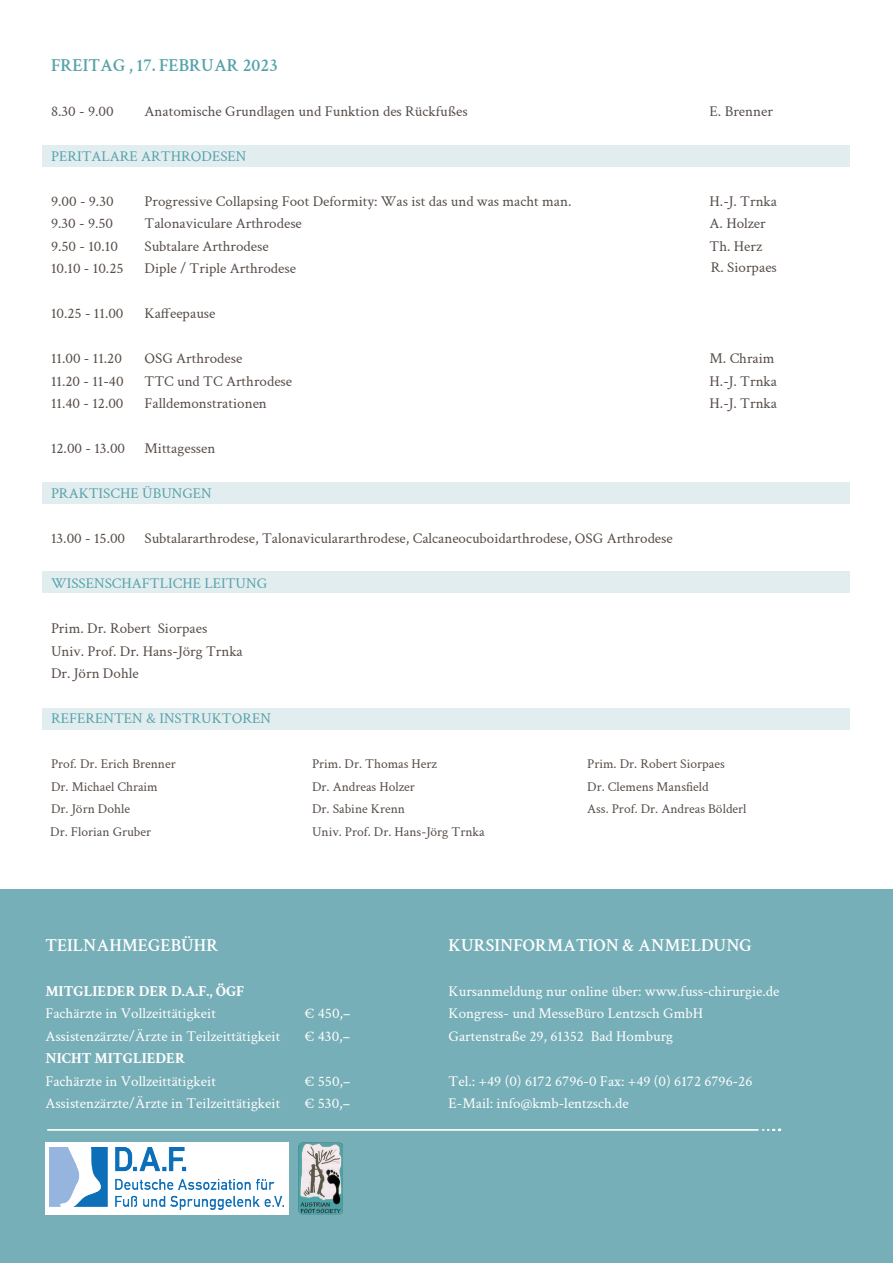
<style>
.page{position:relative;width:893px;height:1263px;background:#fff}
.page>*{position:absolute;margin:0;border:0;box-sizing:border-box;transform-origin:0 0}
.t1{font:600 18px "Crimson Text";color:#fff}
.t2{font:600 18px "Crimson Text";color:#56a2ab}
.t3{font:15px/22.5px "Crimson Text";color:#554c47}
.t4{font:15px/22.5px "Crimson Text";color:#fff}
.t5{font:15px "Crimson Text";color:#56a2ab}
.t6{font:700 15px "Crimson Text";color:#fff}
.t7{font:13.5px/22.5px "Crimson Text";color:#554c47}
</style>
<div class="page">
<div style="left:43px;top:571px;width:807px;height:22px;background:#e2edef"></div>
<div style="left:43px;top:708px;width:807px;height:21px;background:#e2edef"></div>
<div style="left:43px;top:146px;width:807px;height:21px;background:#e2edef"></div>
<div style="left:43px;top:482px;width:807px;height:21px;background:#e2edef"></div>
<div style="left:0;top:890px;width:892px;height:373px;background:#77afb8"></div>
<hr style="left:47px;top:1129px;width:711px;height:2px;background:#fff">
<svg style="left:763px;top:1129px;width:17px;height:2px"></svg>
<img style="left:298px;top:1142px;width:45px;height:73px">
<div style="left:45px;top:1142px;width:244px;height:73px;background:#fff"></div>
<img style="left:50px;top:1148px;width:234px;height:61px">
<p class="t2" style="left:51px;top:52px;width:229px">FREITAG , 17. FEBRUAR 2023</p>
<p class="t3" style="left:51px;top:99px;width:64px">8.30 - 9.00</p>
<p class="t3" style="left:145px;top:99px;width:325px">Anatomische Grundlagen und Funktion des Rückfußes</p>
<p class="t3" style="left:710px;top:99px;width:65px">E. Brenner</p>
<p class="t5" style="left:51px;top:146px;width:197px">PERITALARE ARTHRODESEN</p>
<p class="t3" style="left:51px;top:189px;width:64px">9.00 - 9.30</p>
<p class="t3" style="left:145px;top:189px;width:428px">Progressive Collapsing Foot Deformity: Was ist das und was macht man.</p>
<p class="t3" style="left:710px;top:189px;width:69px">H.-J. Trnka</p>
<p class="t3" style="left:51px;top:212px;width:64px">9.30 - 9.50</p>
<p class="t3" style="left:145px;top:212px;width:159px">Talonaviculare Arthrodese</p>
<p class="t3" style="left:710px;top:212px;width:58px">A. Holzer</p>
<p class="t3" style="left:51px;top:234px;width:69px">9.50 - 10.10</p>
<p class="t3" style="left:145px;top:234px;width:126px">Subtalare Arthrodese</p>
<p class="t3" style="left:710px;top:234px;width:54px">Th. Herz</p>
<p class="t3" style="left:51px;top:257px;width:74px">10.10 - 10.25</p>
<p class="t3" style="left:145px;top:257px;width:153px">Diple / Triple Arthrodese</p>
<p class="t3" style="left:51px;top:302px;width:74px">10.25 - 11.00</p>
<p class="t3" style="left:145px;top:302px;width:72px">Kaffeepause</p>
<p class="t3" style="left:51px;top:347px;width:72px">11.00 - 11.20</p>
<p class="t3" style="left:145px;top:347px;width:99px">OSG Arthrodese</p>
<p class="t3" style="left:710px;top:347px;width:67px">M. Chraim</p>
<p class="t3" style="left:51px;top:369px;width:74px">11.20 - 11-40</p>
<p class="t3" style="left:145px;top:369px;width:149px">TTC und TC Arthrodese</p>
<p class="t3" style="left:710px;top:369px;width:69px">H.-J. Trnka</p>
<p class="t3" style="left:51px;top:392px;width:74px">11.40 - 12.00</p>
<p class="t3" style="left:145px;top:392px;width:124px">Falldemonstrationen</p>
<p class="t3" style="left:710px;top:392px;width:69px">H.-J. Trnka</p>
<p class="t3" style="left:51px;top:437px;width:76px">12.00 - 13.00</p>
<p class="t3" style="left:145px;top:437px;width:72px">Mittagessen</p>
<p class="t5" style="left:51px;top:483px;width:162px">PRAKTISCHE ÜBUNGEN</p>
<p class="t3" style="left:51px;top:527px;width:76px">13.00 - 15.00</p>
<p class="t3" style="left:145px;top:527px;width:530px">Subtalararthrodese, Talonaviculararthrodese, Calcaneocuboidarthrodese, OSG Arthrodese</p>
<p class="t5" style="left:51px;top:573px;width:218px">WISSENSCHAFTLICHE LEITUNG</p>
<p class="t3" style="left:51px;top:617px;width:193px">Prim. Dr. Robert Siorpaes<br>Univ. Prof. Dr. Hans-Jörg Trnka<br>Dr. Jörn Dohle</p>
<p class="t5" style="left:51px;top:708px;width:221px">REFERENTEN &amp; INSTRUKTOREN</p>
<p class="t7" style="left:51px;top:752px;width:126px">Prof. Dr. Erich Brenner</p>
<p class="t7" style="left:312px;top:752px;width:127px">Prim. Dr. Thomas Herz</p>
<p class="t7" style="left:51px;top:775px;width:108px">Dr. Michael Chraim</p>
<p class="t7" style="left:312px;top:775px;width:104px">Dr. Andreas Holzer</p>
<p class="t7" style="left:51px;top:797px;width:80px">Dr. Jörn Dohle</p>
<p class="t7" style="left:312px;top:797px;width:174px">Dr. Sabine Krenn<br>Univ. Prof. Dr. Hans-Jörg Trnka</p>
<p class="t3" style="left:711px;top:255px;width:68px">R. Siorpaes</p>
<p class="t7" style="left:587px;top:752px;width:161px">Prim. Dr. Robert Siorpaes<br>Dr. Clemens Mansfield<br>Ass. Prof. Dr. Andreas Bölderl</p>
<p class="t7" style="left:50px;top:820px;width:102px">Dr. Florian Gruber</p>
<p class="t1" style="left:45px;top:932px;width:175px">TEILNAHMEGEBÜHR</p>
<p class="t6" style="left:45px;top:980px;width:201px">MITGLIEDER DER D.A.F., ÖGF</p>
<p class="t4" style="left:45px;top:1001px;width:172px">Fachärzte in Vollzeittätigkeit</p>
<p class="t4" style="left:305px;top:1001px;width:47px">€ 450,–</p>
<p class="t4" style="left:45px;top:1024px;width:236px">Assistenzärzte/Ärzte in Teilzeittätigkeit</p>
<p class="t4" style="left:305px;top:1024px;width:47px">€ 430,–</p>
<p class="t6" style="left:45px;top:1047px;width:141px">NICHT MITGLIEDER</p>
<p class="t4" style="left:45px;top:1069px;width:172px">Fachärzte in Vollzeittätigkeit</p>
<p class="t4" style="left:305px;top:1069px;width:47px">€ 550,–</p>
<p class="t4" style="left:45px;top:1091px;width:236px">Assistenzärzte/Ärzte in Teilzeittätigkeit</p>
<p class="t4" style="left:305px;top:1091px;width:47px">€ 530,–</p>
<p class="t1" style="left:449px;top:932px;width:305px">KURSINFORMATION &amp; ANMELDUNG</p>
<p class="t4" style="left:449px;top:979px;width:332px">Kursanmeldung nur online über: www.fuss-chirurgie.de<br>Kongress- und MesseBüro Lentzsch GmbH<br>Gartenstraße 29, 61352 Bad Homburg</p>
<p class="t4" style="left:449px;top:1069px;width:305px">Tel.: +49 (0) 6172 6796-0 Fax: +49 (0) 6172 6796-26<br>E-Mail: info@kmb-lentzsch.de</p>
</div>
